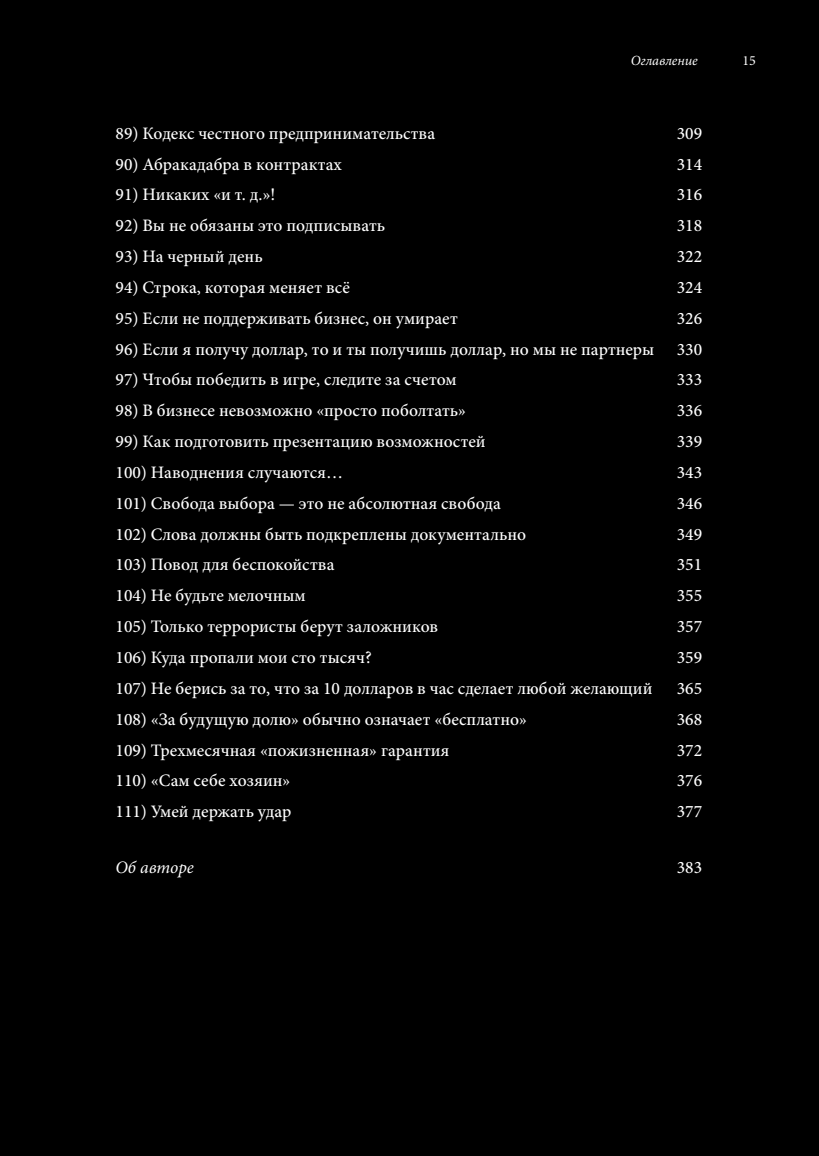
<style>
.page{position:relative;width:819px;height:1156px;background:#000}
.page>*{position:absolute;margin:0;border:0;box-sizing:border-box;transform-origin:0 0}
.t1{font:500 17.5px "Minion Pro";color:#fff}
.t2{font:italic 17.5px "Minion Pro";color:#fff}
.t3{font:italic 14px "Minion Pro";color:#fff}
.t4{font:14px "Minion Pro";color:#fff}
</style>
<div class="page">
<p class="t3" style="left:631px;top:51px;width:68px">Оглавление</p>
<p class="t4" style="left:742px;top:51px;width:15px">15</p>
<p class="t1" style="left:116px;top:121px;width:321px">89) Кодекс честного предпринимательства</p>
<p class="t1" style="left:676px;top:121px;width:27px">309</p>
<p class="t1" style="left:116px;top:152px;width:228px">90) Абракадабра в контрактах</p>
<p class="t1" style="left:676px;top:152px;width:27px">314</p>
<p class="t1" style="left:116px;top:183px;width:161px">91) Никаких «и т. д.»!</p>
<p class="t1" style="left:676px;top:183px;width:27px">316</p>
<p class="t1" style="left:116px;top:214px;width:271px">92) Вы не обязаны это подписывать</p>
<p class="t1" style="left:676px;top:214px;width:27px">318</p>
<p class="t1" style="left:116px;top:245px;width:149px">93) На черный день</p>
<p class="t1" style="left:676px;top:245px;width:27px">322</p>
<p class="t1" style="left:116px;top:275px;width:236px">94) Строка, которая меняет всё</p>
<p class="t1" style="left:676px;top:275px;width:27px">324</p>
<p class="t1" style="left:116px;top:306px;width:344px">95) Если не поддерживать бизнес, он умирает</p>
<p class="t1" style="left:676px;top:306px;width:27px">326</p>
<p class="t1" style="left:116px;top:337px;width:540px">96) Если я получу доллар, то и ты получишь доллар, но мы не партнеры</p>
<p class="t1" style="left:676px;top:337px;width:27px">330</p>
<p class="t1" style="left:116px;top:368px;width:343px">97) Чтобы победить в игре, следите за счетом</p>
<p class="t1" style="left:676px;top:368px;width:27px">333</p>
<p class="t1" style="left:116px;top:399px;width:352px">98) В бизнесе невозможно «просто поболтать»</p>
<p class="t1" style="left:676px;top:399px;width:27px">336</p>
<p class="t1" style="left:116px;top:430px;width:371px">99) Как подготовить презентацию возможностей</p>
<p class="t1" style="left:676px;top:430px;width:27px">339</p>
<p class="t1" style="left:116px;top:460px;width:229px">100) Наводнения случаются…</p>
<p class="t1" style="left:676px;top:460px;width:27px">343</p>
<p class="t1" style="left:116px;top:491px;width:387px">101) Свобода выбора — это не абсолютная свобода</p>
<p class="t1" style="left:676px;top:491px;width:27px">346</p>
<p class="t1" style="left:116px;top:522px;width:412px">102) Слова должны быть подкреплены документально</p>
<p class="t1" style="left:676px;top:522px;width:27px">349</p>
<p class="t1" style="left:116px;top:553px;width:220px">103) Повод для беспокойства</p>
<p class="t1" style="left:676px;top:553px;width:27px">351</p>
<p class="t1" style="left:116px;top:584px;width:192px">104) Не будьте мелочным</p>
<p class="t1" style="left:676px;top:584px;width:27px">355</p>
<p class="t1" style="left:116px;top:615px;width:324px">105) Только террористы берут заложников</p>
<p class="t1" style="left:676px;top:615px;width:27px">357</p>
<p class="t1" style="left:116px;top:646px;width:258px">106) Куда пропали мои сто тысяч?</p>
<p class="t1" style="left:676px;top:646px;width:27px">359</p>
<p class="t1" style="left:116px;top:676px;width:538px">107) Не берись за то, что за 10 долларов в час сделает любой желающий</p>
<p class="t1" style="left:676px;top:676px;width:27px">365</p>
<p class="t1" style="left:116px;top:707px;width:413px">108) «За будущую долю» обычно означает «бесплатно»</p>
<p class="t1" style="left:676px;top:707px;width:27px">368</p>
<p class="t1" style="left:116px;top:738px;width:335px">109) Трехмесячная «пожизненная» гарантия</p>
<p class="t1" style="left:676px;top:738px;width:27px">372</p>
<p class="t1" style="left:116px;top:769px;width:176px">110) «Сам себе хозяин»</p>
<p class="t1" style="left:676px;top:769px;width:27px">376</p>
<p class="t1" style="left:116px;top:800px;width:177px">111) Умей держать удар</p>
<p class="t1" style="left:676px;top:800px;width:27px">377</p>
<p class="t2" style="left:116px;top:855px;width:80px">Об авторе</p>
<p class="t1" style="left:676px;top:855px;width:27px">383</p>
</div>
